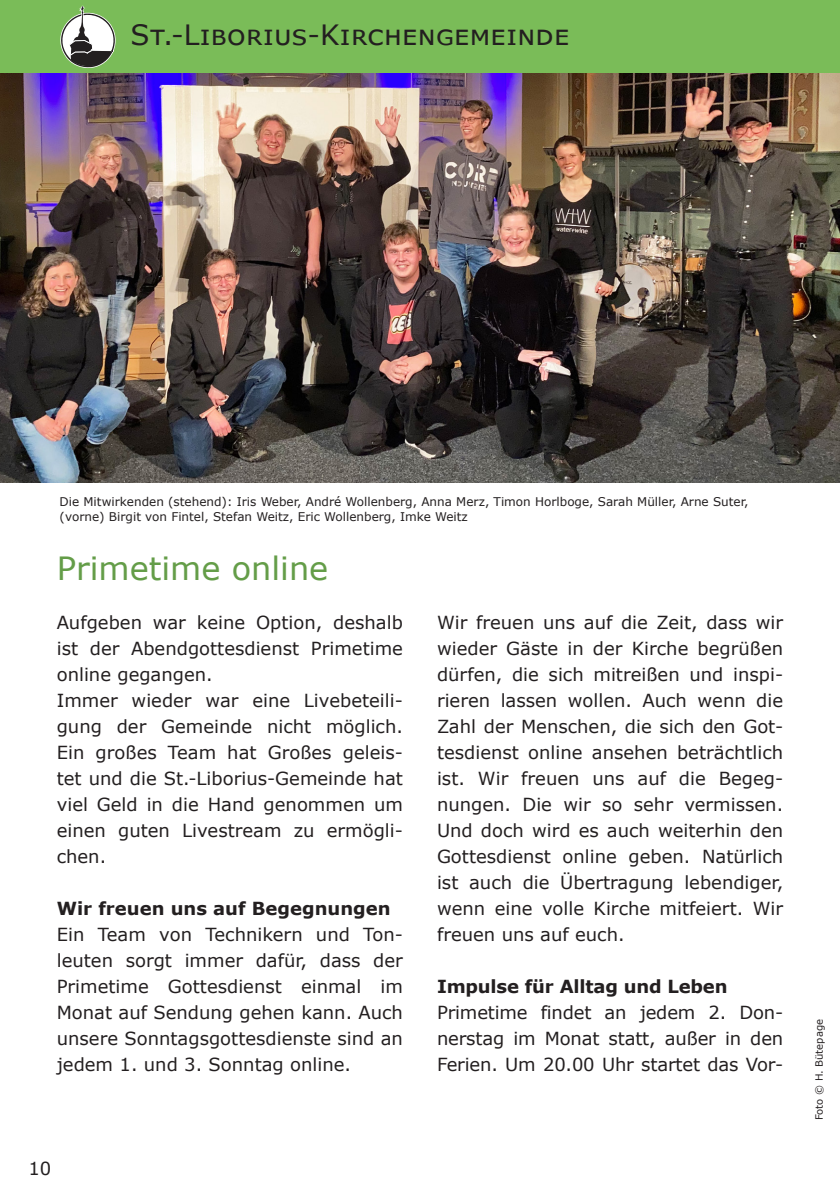
<style>
.page{position:relative;width:840px;height:1191px;background:#fff}
.page>*{position:absolute;margin:0;border:0;box-sizing:border-box;transform-origin:0 0}
.Überschrift_GRÜN{font:32px "Verdana";color:#649d48}
.t1{font:28px "Verdana";color:#231f20}
.Schaufensterformat{font:18px/26px "Verdana";color:#231f20;text-align:justify}
.Schaufensterformat-2{font:700 18px "Verdana";color:#231f20}
.Foto{font:12px "Verdana";color:#231f20}
.Foto-2{font:10px "Verdana";color:#231f20}
</style>
<div class="page">
<div style="left:0;top:0;width:839px;height:74px;background:#7abc58"></div>
<svg style="left:60px;top:6px;width:56px;height:62px"></svg>
<img style="left:0;top:74px;width:839px;height:408px">
<h2 class="t1" style="left:130px;top:15px;width:440px">St.-Liborius-Kirchengemeinde</h2>
<p class="Foto" style="left:60px;top:493px;width:690px">Die Mitwirkenden (stehend): Iris Weber, André Wollenberg, Anna Merz, Timon Horlboge, Sarah Müller, Arne Suter,</p>
<p class="Foto" style="left:60px;top:508px;width:409px">(vorne) Birgit von Fintel, Stefan Weitz, Eric Wollenberg, Imke Weitz</p>
<p class="Überschrift_GRÜN" style="left:57px;top:546px;width:273px">Primetime online</p>
<p class="Schaufensterformat" style="left:57px;top:609px;width:347px">Aufgeben war keine Option, deshalb ist der Abendgottesdienst Primetime online gegangen.</p>
<p class="Schaufensterformat" style="left:57px;top:687px;width:347px">Immer wieder war eine Livebeteili&shy;gung der Gemeinde nicht möglich.<br>Ein großes Team hat Großes geleis&shy;tet und die St.-Liborius-Gemeinde hat viel Geld in die Hand genommen um einen guten Livestream zu ermögli&shy;chen.</p>
<p class="Schaufensterformat-2" style="left:57px;top:895px;width:335px">Wir freuen uns auf Begegnungen</p>
<p class="Schaufensterformat" style="left:57px;top:921px;width:347px">Ein Team von Technikern und Ton&shy;leuten sorgt immer dafür, dass der Primetime Gottesdienst einmal im Monat auf Sendung gehen kann. Auch unsere Sonntagsgottesdienste sind an jedem 1. und 3. Sonntag online.</p>
<p class="Schaufensterformat" style="left:437px;top:609px;width:347px">Wir freuen uns auf die Zeit, dass wir wieder Gäste in der Kirche begrüßen dürfen, die sich mitreißen und inspi&shy;rieren lassen wollen. Auch wenn die Zahl der Menschen, die sich den Got&shy;tesdienst online ansehen beträchtlich ist. Wir freuen uns auf die Begeg&shy;nungen. Die wir so sehr vermissen.<br>Und doch wird es auch weiterhin den Gottesdienst online geben. Natürlich ist auch die Übertragung lebendiger, wenn eine volle Kirche mitfeiert. Wir freuen uns auf euch.</p>
<p class="Schaufensterformat-2" style="left:437px;top:973px;width:292px">Impulse für Alltag und Leben</p>
<p class="Schaufensterformat" style="left:437px;top:999px;width:347px">Primetime findet an jedem 2. Don&shy;nerstag im Monat statt, außer in den Ferien. Um 20.00 Uhr startet das Vor-</p>
<p class="Schaufensterformat" style="left:28px;top:1155px;width:24px">10</p>
<p class="Foto-2" style="left:812px;top:1120px;width:102px;rotate:-90deg">Foto © H. Bütepage</p>
</div>
